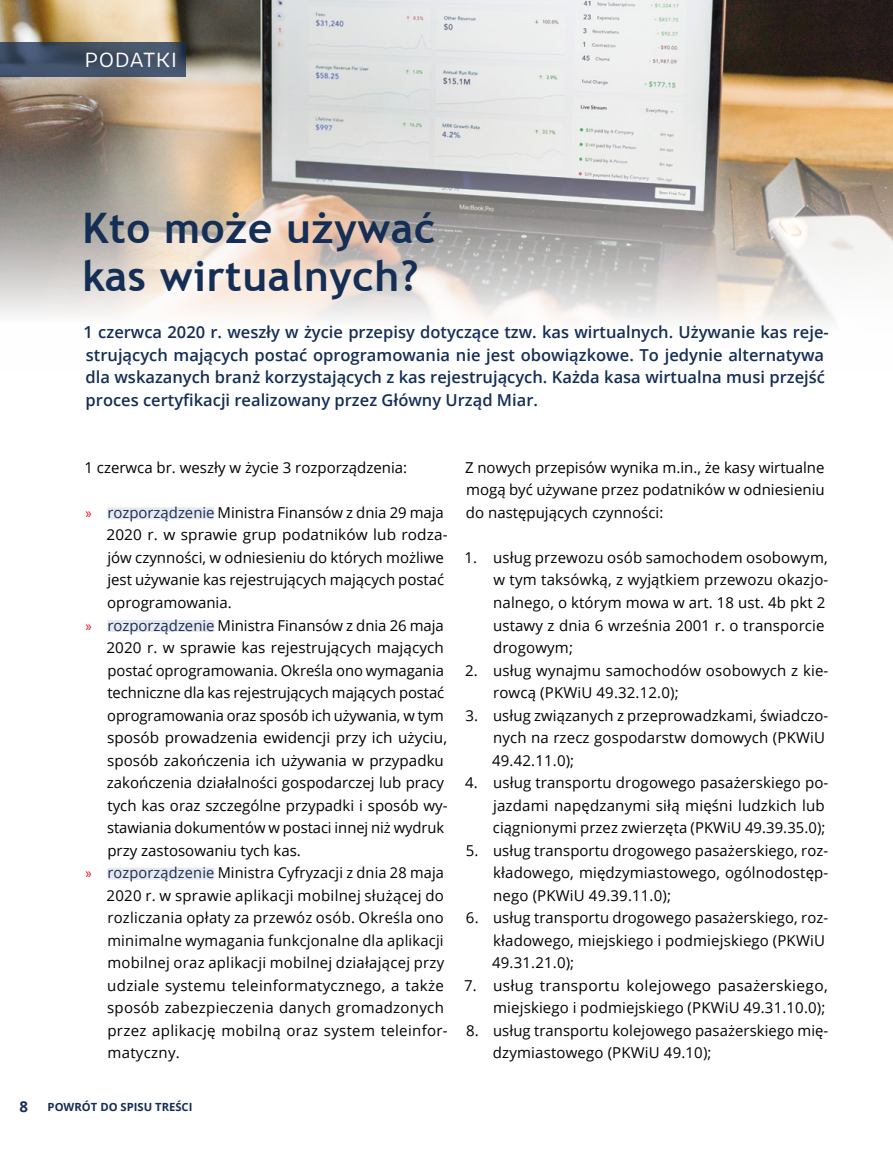
<style>
.page{position:relative;width:893px;height:1149px;background:#fff}
.page>*{position:absolute;margin:0;border:0;box-sizing:border-box;transform-origin:0 0}
.t1{font:700 42px/48px "Trebuchet MS";letter-spacing:.015em;color:#152e55}
.t2{font:21px "Brevia";letter-spacing:.025em;color:#fff}
.t3{font:600 16.5px/22.5px "Open Sans";color:#152e55}
.t4{font:15px/22.5px "Open Sans";letter-spacing:.01em;color:#000}
.t5{font:700 15px "Open Sans";color:#152e55}
.t6{font:700 11.25px "Open Sans";color:#152e55}
.s1{font-family:"Myriad Pro";color:#e20714}
.s2{color:#152e55}
</style>
<div class="page">
<img style="left:0;top:0;width:893px;height:324px">
<svg style="left:0;top:42px;width:185px;height:34px;fill:#425269"></svg>
<div style="left:107px;top:507px;width:108px;height:12px;background:#e8e8ef"></div>
<div style="left:107px;top:620px;width:108px;height:12px;background:#e8e8ef"></div>
<div style="left:107px;top:867px;width:108px;height:12px;background:#e8e8ef"></div>
<h2 class="t2" style="left:84px;top:47px;width:94px">PODATKI</h2>
<h1 class="t1" style="left:83px;top:204px;width:354px">Kto może używać kas wirtualnych?</h1>
<p class="t3" style="left:84px;top:320px;width:747px">1 czerwca 2020 r. weszły w życie przepisy dotyczące tzw. kas wirtualnych. Używanie kas reje&shy;strujących mających postać oprogramowania nie jest obowiązkowe. To jedynie alternatywa dla wskazanych branż korzystających z kas rejestrujących. Każda kasa wirtualna musi przejść proces certyfikacji realizowany przez Główny Urząd Miar.</p>
<p class="t4" style="left:84px;top:455px;width:324px">1 czerwca br. weszły w życie 3 rozporządzenia:</p>
<p class="t4" style="left:86px;top:500px;width:360px"><span class="s1">»</span> <span class="s2">rozporządzenie</span> Ministra Finansów z dnia 29 maja</p>
<p class="t4" style="left:107px;top:523px;width:343px">2020 r. w sprawie grup podatników lub rodza-</p>
<p class="t4" style="left:107px;top:545px;width:338px">jów czynności, w odniesieniu do których możliwe</p>
<p class="t4" style="left:107px;top:568px;width:338px">jest używanie kas rejestrujących mających postać</p>
<p class="t4" style="left:107px;top:590px;width:126px">oprogramowania.</p>
<p class="t4" style="left:86px;top:613px;width:360px"><span class="s1">»</span> <span class="s2">rozporządzenie</span> Ministra Finansów z dnia 26 maja</p>
<p class="t4" style="left:107px;top:635px;width:339px">2020 r. w sprawie kas rejestrujących mających</p>
<p class="t4" style="left:107px;top:658px;width:338px">postać oprogramowania. Określa ono wymagania</p>
<p class="t4" style="left:107px;top:680px;width:338px">techniczne dla kas rejestrujących mających postać</p>
<p class="t4" style="left:107px;top:703px;width:338px">oprogramowania oraz sposób ich używania, w tym</p>
<p class="t4" style="left:107px;top:725px;width:341px">sposób prowadzenia ewidencji przy ich użyciu,</p>
<p class="t4" style="left:107px;top:748px;width:338px">sposób zakończenia ich używania w przypadku</p>
<p class="t4" style="left:107px;top:770px;width:339px">zakończenia działalności gospodarczej lub pracy</p>
<p class="t4" style="left:107px;top:793px;width:342px">tych kas oraz szczególne przypadki i sposób wy-</p>
<p class="t4" style="left:107px;top:815px;width:339px">stawiania dokumentów w postaci innej niż wydruk</p>
<p class="t4" style="left:107px;top:838px;width:195px">przy zastosowaniu tych kas.</p>
<p class="t4" style="left:86px;top:860px;width:360px"><span class="s1">»</span> <span class="s2">rozporządzenie</span> Ministra Cyfryzacji z dnia 28 maja</p>
<p class="t4" style="left:107px;top:883px;width:339px">2020 r. w sprawie aplikacji mobilnej służącej do</p>
<p class="t4" style="left:107px;top:905px;width:338px">rozliczania opłaty za przewóz osób. Określa ono</p>
<p class="t4" style="left:107px;top:928px;width:338px">minimalne wymagania funkcjonalne dla aplikacji</p>
<p class="t4" style="left:107px;top:950px;width:338px">mobilnej oraz aplikacji mobilnej działającej przy</p>
<p class="t4" style="left:107px;top:973px;width:338px">udziale systemu teleinformatycznego, a także</p>
<p class="t4" style="left:107px;top:995px;width:338px">sposób zabezpieczenia danych gromadzonych</p>
<p class="t4" style="left:107px;top:1018px;width:342px">przez aplikację mobilną oraz system teleinfor-</p>
<p class="t4" style="left:107px;top:1040px;width:74px">matyczny.</p>
<p class="t5" style="left:20px;top:1095px;width:10px">8</p>
<p class="t6" style="left:48px;top:1098px;width:146px">POWRÓT DO SPISU TREŚCI</p>
<p class="t4" style="left:465px;top:455px;width:361px;text-align:justify">Z nowych przepisów wynika m.in., że kasy wirtualne mogą być używane przez podatników w odniesieniu do następujących czynności:</p>
<p class="t4" style="left:493px;top:545px;width:337px;text-indent:-29px">1. usług przewozu osób samochodem osobowym, w tym taksówką, z wyjątkiem przewozu okazjo&shy;nalnego, o którym mowa w art. 18 ust. 4b pkt 2 ustawy z dnia 6 września 2001 r. o transporcie drogowym;</p>
<p class="t4" style="left:493px;top:658px;width:337px;text-indent:-28px">2. usług wynajmu samochodów osobowych z kie&shy;rowcą (PKWiU 49.32.12.0);</p>
<p class="t4" style="left:492px;top:703px;width:338px;text-indent:-27px">3. usług związanych z przeprowadzkami, świadczo&shy;nych na rzecz gospodarstw domowych (PKWiU<br>49.42.11.0);</p>
<p class="t4" style="left:493px;top:770px;width:337px;text-indent:-28px">4. usług transportu drogowego pasażerskiego po&shy;jazdami napędzanymi siłą mięśni ludzkich lub ciągnionymi przez zwierzęta (PKWiU 49.39.35.0);</p>
<p class="t4" style="left:493px;top:838px;width:337px;text-align:justify;text-indent:-27px">5. usług transportu drogowego pasażerskiego, roz&shy;kładowego, międzymiastowego, ogólnodostęp&shy;nego (PKWiU 49.39.11.0);</p>
<p class="t4" style="left:492px;top:905px;width:338px;text-indent:-26px">6. usług transportu drogowego pasażerskiego, roz&shy;kładowego, miejskiego i podmiejskiego (PKWiU<br>49.31.21.0);</p>
<p class="t4" style="left:464px;top:973px;width:365px;text-align:right">7. usług transportu kolejowego pasażerskiego, miejskiego i podmiejskiego (PKWiU 49.31.10.0);</p>
<p class="t4" style="left:493px;top:1018px;width:337px;text-indent:-27px">8. usług transportu kolejowego pasażerskiego mię&shy;dzymiastowego (PKWiU 49.10);</p>
</div>
